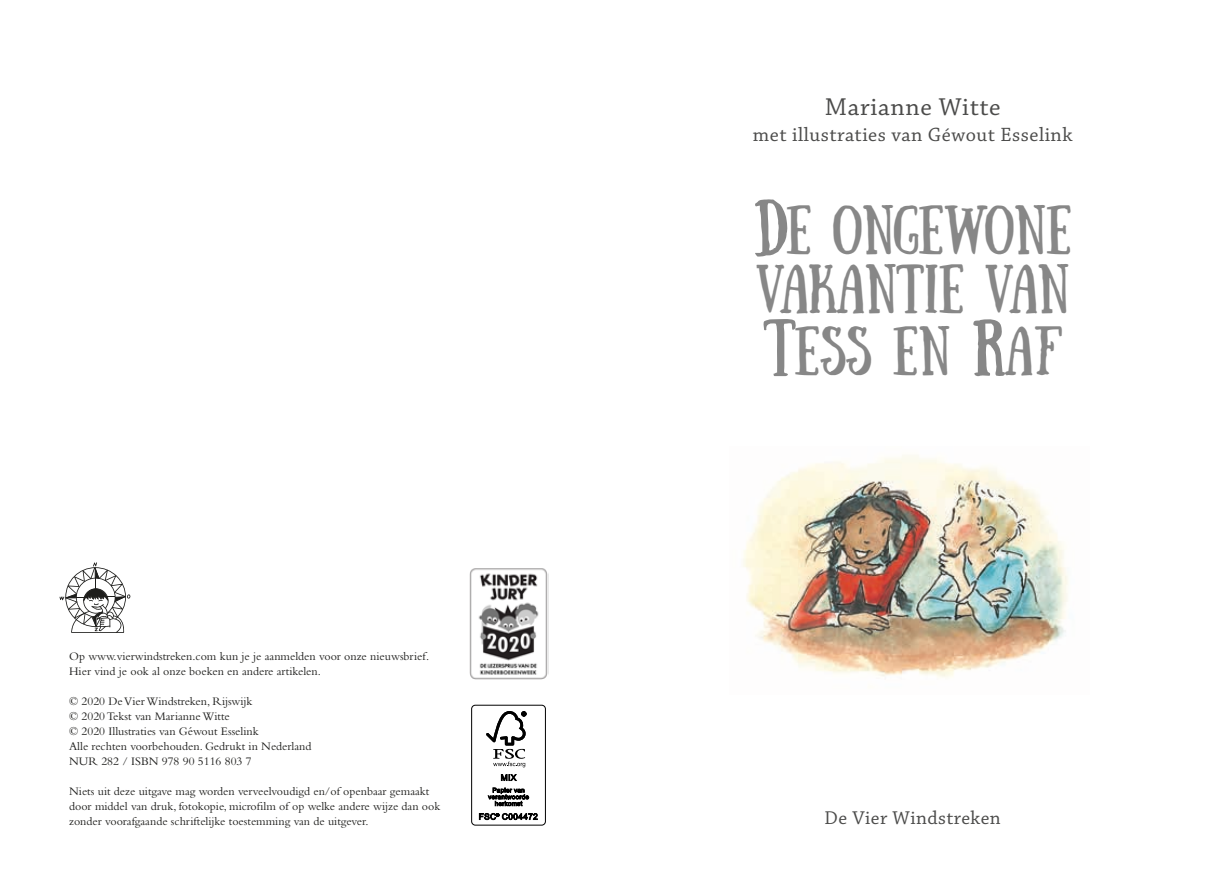
<style>
.page{position:relative;width:1217px;height:893px;background:#fff}
.page>*{position:absolute;margin:0;border:0;box-sizing:border-box;transform-origin:0 0}
.t1{font:48.9px/58.3px "Sunday";color:#878787}
.t2{font:25.65px "Chaparral Pro";letter-spacing:.025em;color:#4b4b4a}
.t3{font:20.25px "Chaparral Pro";letter-spacing:.025em;color:#4b4b4a}
.t4{font:19.5px "Chaparral Pro";letter-spacing:.025em;color:#4b4b4a}
.t5{font:12px/15px "Bembo";color:#1d1d1b}
.s1{font-size:57px}
</style>
<div class="page">
<img style="left:743px;top:455px;width:325px;height:223px">
<svg style="left:60px;top:562px;width:70px;height:71px"></svg>
<div style="left:471px;top:705px;width:74px;height:120px;border:1px solid #000;border-radius:4px"></div>
<svg style="left:486px;top:711px;width:40px;height:56px"></svg>
<svg style="left:501px;top:774px;width:15px;height:7px"></svg>
<svg style="left:487px;top:787px;width:42px;height:19px"></svg>
<svg style="left:479px;top:813px;width:58px;height:7px"></svg>
<img style="left:469px;top:568px;width:79px;height:112px">
<p class="t5" style="left:69px;top:648px;width:361px">Op www.vierwindstreken.com kun je je aanmelden voor onze nieuwsbrief.<br>Hier vind je ook al onze boeken en andere artikelen.</p>
<p class="t5" style="left:69px;top:693px;width:244px">© 2020 De Vier Windstreken, Rijswijk<br>© 2020 Tekst van Marianne Witte<br>© 2020 Illustraties van Géwout Esselink<br>Alle rechten voorbehouden. Gedrukt in Nederland NUR 282 / ISBN 978 90 5116 803 7</p>
<p class="t5" style="left:69px;top:783px;width:373px">Niets uit deze uitgave mag worden verveelvoudigd en/of openbaar gemaakt door middel van druk, fotokopie, microfilm of op welke andere wijze dan ook zonder voorafgaande schriftelijke toestemming van de uitgever.</p>
<h2 class="t2" style="left:824px;top:93px;width:177px">Marianne Witte</h2>
<h3 class="t3" style="left:752px;top:123px;width:321px">met illustraties van Géwout Esselink</h3>
<h1 class="t1" style="left:753px;top:196px;width:319px"><span class="s1">D</span>E ONGEWONE<br>VAKANTIE VAN</h1>
<h1 class="t1" style="left:762px;top:317px;width:301px"><span class="s1">T</span>ESS EN <span class="s1">R</span>AF</h1>
<h3 class="t4" style="left:824px;top:807px;width:178px">De Vier Windstreken</h3>
</div>
